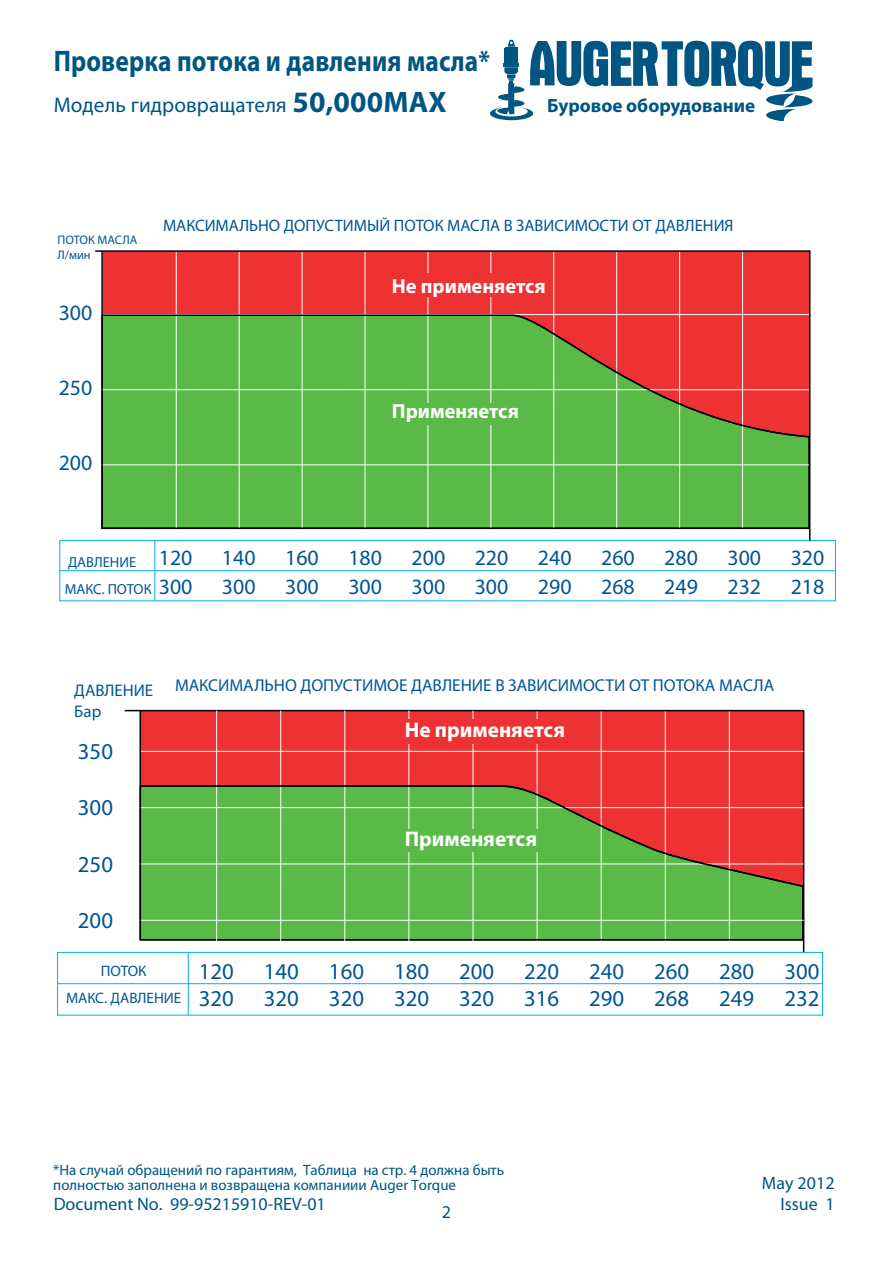
<style>
.page{position:relative;width:893px;height:1263px;background:#fff}
.page>*{position:absolute;margin:0;border:0;box-sizing:border-box;transform-origin:0 0}
.t1{font:700 29.85px "Myriad Pro";letter-spacing:.005em;color:#005583;scale:.85 1}
.t2{font:22.8px "Myriad Pro";color:#005596}
.t3{font:21.9px "Myriad Pro";color:#005596}
.t4{font:700 21.3px "Myriad Pro";color:#fff}
.t5{font:21.15px "Myriad Pro";letter-spacing:.005em;color:#005583}
.t6{font:700 20.4px "Myriad Pro";color:#fff}
.t7{font:700 19.05px "Myriad Pro";color:#005583}
.t8{font:18px/21.6px "Myriad";color:#005583;text-align:right}
.t9{font:18px "Myriad Pro";color:#005582}
.t10{font:17.25px "Myriad Pro";color:#005596}
.t11{font:16.95px/20.2px "Myriad Pro";color:#005596}
.t12{font:16.5px "Myriad Pro";color:#005596}
.t13{font:15.15px/27.3px "Myriad Pro";color:#005596;text-align:center}
.t14{font:15px/15px "Myriad Pro";color:#005583}
.t15{font:14.55px/27px "Myriad Pro";color:#005596}
.t16{font:12.45px/14.9px "Myriad Pro";color:#005596}
.s1{font-weight:700;font-size:29.7px}
.s2{font-family:"Myriad"}
</style>
<div class="page">
<svg style="left:490px;top:40px;width:322px;height:81px"></svg>
<hr style="left:60px;top:570px;width:775px;height:1px;background:#00aeef">
<hr style="left:155px;top:541px;width:1px;height:60px;background:#00aeef">
<svg style="left:94px;top:250px;width:717px;height:292px;background:#9d8d54"></svg>
<svg style="left:101px;top:314px;width:709px;height:124px;background:#7e9845"></svg>
<hr style="left:803px;top:711px;width:1px;height:242px;background:#000">
<hr style="left:125px;top:710px;width:679px;height:1px;background:#000">
<svg style="left:139px;top:709px;width:666px;height:232px;background:#ab6e41"></svg>
<hr style="left:216px;top:711px;width:1px;height:242px;background:#fff">
<hr style="left:280px;top:711px;width:1px;height:242px;background:#fff">
<hr style="left:344px;top:711px;width:1px;height:242px;background:#fff">
<hr style="left:408px;top:711px;width:1px;height:242px;background:#fff">
<hr style="left:473px;top:711px;width:1px;height:242px;background:#fff">
<div style="left:57px;top:952px;width:766px;height:63px;border:1px solid #00aeef"></div>
<hr style="left:58px;top:983px;width:764px;height:1px;background:#00aeef">
<hr style="left:188px;top:952px;width:1px;height:63px;background:#00aeef">
<div style="left:399px;top:719px;width:149px;height:25px;background:#ee3234"></div>
<svg style="left:139px;top:784px;width:666px;height:104px;background:#809646"></svg>
<h1 class="t1" style="left:54px;top:42px;width:515px">Проверка потока и давления масла*</h1>
<h3 class="t5" style="left:54px;top:92px;width:394px">Модель гидровращателя <span class="s1">50,000MAX</span></h3>
<p class="t7" style="left:547px;top:94px;width:210px">Буровое оборудование</p>
<p class="t16" style="left:58px;top:232px;width:81px">ПОТОК МАСЛА<br>Л/мин</p>
<h3 class="t3" style="left:59px;top:299px;width:35px">300</h3>
<h3 class="t3" style="left:59px;top:374px;width:35px">250</h3>
<h3 class="t3" style="left:59px;top:449px;width:35px">200</h3>
<p class="t12" style="left:163px;top:215px;width:572px">МАКСИМАЛЬНО ДОПУСТИМЫЙ ПОТОК МАСЛА В ЗАВИСИМОСТИ ОТ ДАВЛЕНИЯ</p>
<h3 class="t6" style="left:392px;top:273px;width:156px">Не применяется</h3>
<h3 class="t6" style="left:392px;top:398px;width:129px">Применяется</h3>
<p class="t15" style="left:65px;top:548px;width:88px">ДАВЛЕНИЕ<br>МАКС. ПОТОК</p>
<h3 class="t3" style="left:159px;top:544px;width:35px">120</h3>
<h3 class="t3" style="left:222px;top:544px;width:35px">140</h3>
<h3 class="t3" style="left:285px;top:544px;width:35px">160</h3>
<h3 class="t3" style="left:348px;top:544px;width:35px">180</h3>
<h3 class="t3" style="left:412px;top:544px;width:35px">200</h3>
<h3 class="t3" style="left:475px;top:544px;width:35px">220</h3>
<h3 class="t3" style="left:538px;top:544px;width:35px">240</h3>
<h3 class="t3" style="left:601px;top:544px;width:35px">260</h3>
<h3 class="t3" style="left:664px;top:544px;width:35px">280</h3>
<h3 class="t3" style="left:727px;top:544px;width:35px">300</h3>
<h3 class="t3" style="left:791px;top:544px;width:35px">320</h3>
<h3 class="t3" style="left:159px;top:574px;width:35px">300</h3>
<h3 class="t3" style="left:222px;top:574px;width:35px">300</h3>
<h3 class="t3" style="left:285px;top:574px;width:35px">300</h3>
<h3 class="t3" style="left:348px;top:574px;width:35px">300</h3>
<h3 class="t3" style="left:412px;top:574px;width:35px">300</h3>
<h3 class="t3" style="left:475px;top:574px;width:35px">300</h3>
<h3 class="t3" style="left:538px;top:574px;width:35px">290</h3>
<h3 class="t3" style="left:601px;top:574px;width:35px">268</h3>
<h3 class="t3" style="left:664px;top:574px;width:35px">249</h3>
<h3 class="t3" style="left:727px;top:574px;width:35px">232</h3>
<h3 class="t3" style="left:791px;top:574px;width:35px">218</h3>
<p class="t11" style="left:74px;top:680px;width:80px">ДАВЛЕНИЕ<br>Бар</p>
<h2 class="t2" style="left:78px;top:737px;width:37px">350</h2>
<h2 class="t2" style="left:78px;top:794px;width:37px">300</h2>
<h2 class="t2" style="left:78px;top:850px;width:37px">250</h2>
<h2 class="t2" style="left:78px;top:906px;width:37px">200</h2>
<p class="t10" style="left:175px;top:674px;width:601px">МАКСИМАЛЬНО ДОПУСТИМОЕ ДАВЛЕНИЕ В ЗАВИСИМОСТИ ОТ ПОТОКА МАСЛА</p>
<h3 class="t4" style="left:405px;top:716px;width:162px">Не применяется</h3>
<h3 class="t4" style="left:405px;top:825px;width:134px">Применяется</h3>
<p class="t13" style="left:66px;top:957px;width:117px">ПОТОК<br>МАКС. ДАВЛЕНИЕ</p>
<h2 class="t2" style="left:199px;top:957px;width:37px">120</h2>
<h2 class="t2" style="left:264px;top:957px;width:37px">140</h2>
<h2 class="t2" style="left:329px;top:957px;width:37px">160</h2>
<h2 class="t2" style="left:394px;top:957px;width:37px">180</h2>
<h2 class="t2" style="left:459px;top:957px;width:37px">200</h2>
<h2 class="t2" style="left:524px;top:957px;width:37px">220</h2>
<h2 class="t2" style="left:589px;top:957px;width:37px">240</h2>
<h2 class="t2" style="left:654px;top:957px;width:37px">260</h2>
<h2 class="t2" style="left:719px;top:957px;width:37px">280</h2>
<h2 class="t2" style="left:784px;top:957px;width:37px">300</h2>
<h2 class="t2" style="left:199px;top:984px;width:37px">320</h2>
<h2 class="t2" style="left:264px;top:984px;width:37px">320</h2>
<h2 class="t2" style="left:329px;top:984px;width:37px">320</h2>
<h2 class="t2" style="left:394px;top:984px;width:37px">320</h2>
<h2 class="t2" style="left:459px;top:984px;width:37px">320</h2>
<h2 class="t2" style="left:524px;top:984px;width:37px">316</h2>
<h2 class="t2" style="left:589px;top:984px;width:37px">290</h2>
<h2 class="t2" style="left:654px;top:984px;width:37px">268</h2>
<h2 class="t2" style="left:719px;top:984px;width:37px">249</h2>
<h2 class="t2" style="left:784px;top:984px;width:37px">232</h2>
<p class="t14" style="left:53px;top:1162px;width:452px"><span class="s2">*</span>На случай обращений по гарантиям<span class="s2">,</span> Таблица на стр<span class="s2">. 4</span> должна быть полностью заполнена и возвращена компаниии <span class="s2">Auger Torque</span></p>
<p class="t8" style="left:54px;top:1194px;width:274px">Document No. 99-95215910-REV-01</p>
<p class="t9" style="left:442px;top:1201px;width:11px">2</p>
<p class="t8" style="left:762px;top:1172px;width:74px">May 2012<br>Issue 1</p>
</div>
